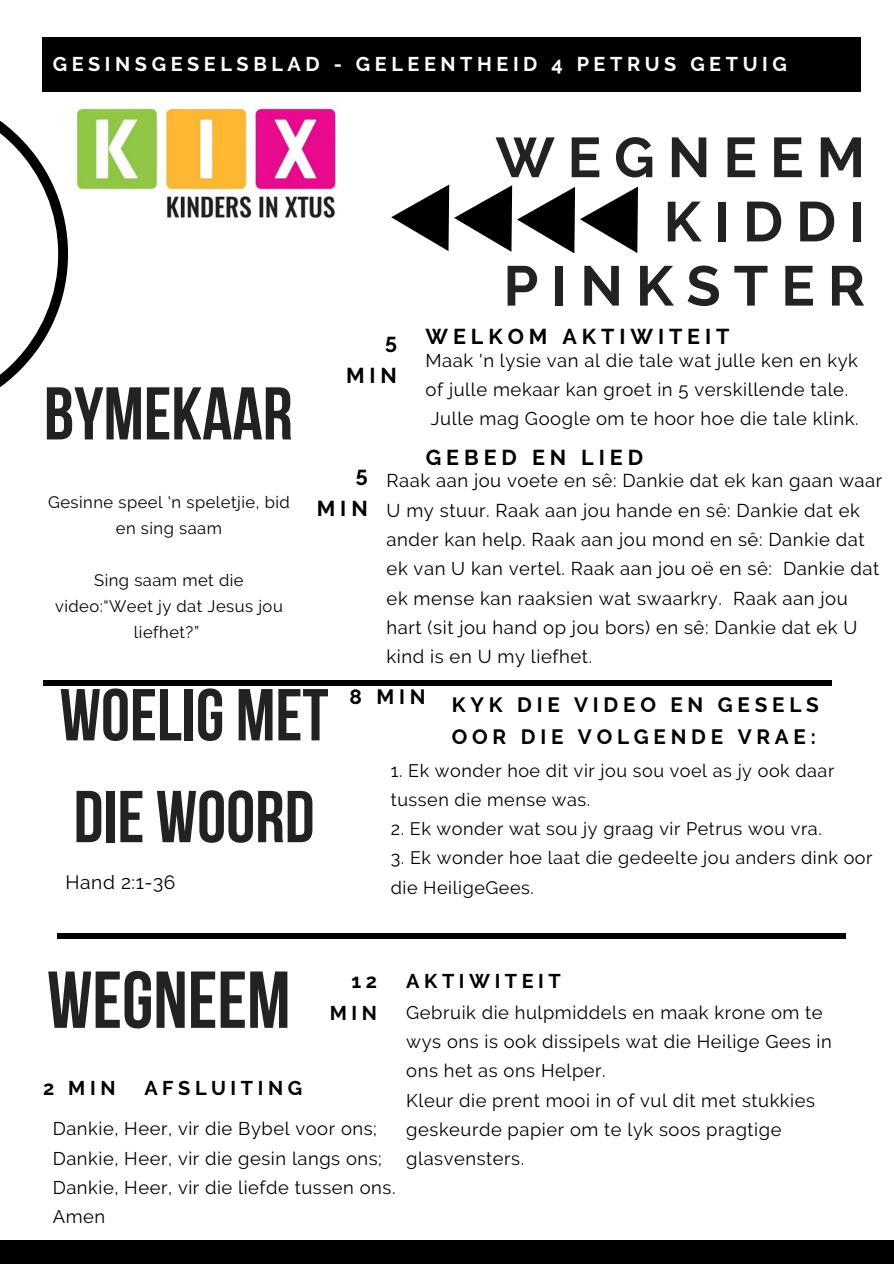
<style>
.page{position:relative;width:894px;height:1264px;background:#fff}
.page>*{position:absolute;margin:0;border:0;box-sizing:border-box;transform-origin:0 0}
.t1{font:700 80.4px "Bebas Neue";color:#222}
.t2{font:700 74.4px "Bebas Neue";color:#222}
.t3{font:700 73.35px/101.7px "Bebas Neue";color:#222}
.t4{font:700 56.1px "Raleway";letter-spacing:.23em;color:#222}
.t5{font:700 21.45px/34px "Raleway";letter-spacing:.23em;color:#000;text-align:right}
.t6{font:700 20.7px/32.8px "Raleway";letter-spacing:.23em;color:#000}
.t7{font:700 19.8px "Raleway";letter-spacing:.23em;color:#fff}
.t8{font:700 19.8px/31.5px "Raleway";letter-spacing:.23em;color:#000;text-align:right}
.t9{font:19.2px "Raleway";letter-spacing:.03em;color:#000}
.t10{font:18.45px/29.2px "Raleway";letter-spacing:.03em;color:#000}
.t11{font:18.3px/29.2px "Raleway";letter-spacing:.03em;color:#000}
.t12{font:18px/29.2px "Raleway";letter-spacing:.03em;color:#000}
.t13{font:16.5px/26px "Raleway";letter-spacing:.03em;color:#000;text-align:center}
</style>
<div class="page">
<div style="left:43px;top:38px;width:817px;height:54px;background:#000"></div>
<svg style="left:0;top:89px;width:68px;height:299px"></svg>
<svg style="left:391px;top:184px;width:246px;height:69px"></svg>
<div style="left:43px;top:680px;width:788px;height:6px;background:#000"></div>
<div style="left:57px;top:933px;width:789px;height:5px;background:#000"></div>
<div style="left:0;top:1240px;width:893px;height:23px;background:#000"></div>
<img style="left:75px;top:107px;width:261px;height:112px">
<p class="t7" style="left:53px;top:53px;width:735px">GESINSGESELSBLAD - GELEENTHEID 4 PETRUS GETUIG</p>
<p class="t2" style="left:44px;top:383px;width:250px">BYMEKAAR</p>
<p class="t13" style="left:48px;top:489px;width:243px">Gesinne speel 'n speletjie, bid en sing saam</p>
<p class="t13" style="left:55px;top:567px;width:229px">Sing saam met die video:“Weet jy dat Jesus jou liefhet?”</p>
<p class="t5" style="left:346px;top:324px;width:52px">5<br>MIN</p>
<p class="t4" style="left:495px;top:124px;width:371px">WEGNEEM</p>
<p class="t4" style="left:663px;top:189px;width:203px">KIDDI</p>
<p class="t4" style="left:503px;top:253px;width:363px">PINKSTER</p>
<p class="t5" style="left:425px;top:319px;width:305px">WELKOM AKTIWITEIT</p>
<p class="t10" style="left:425px;top:345px;width:434px">Maak 'n lysie van al die tale wat julle ken en kyk of julle mekaar kan groet in 5 verskillende tale.<br>Julle mag Google om te hoor hoe die tale klink.</p>
<p class="t5" style="left:316px;top:457px;width:53px">5<br>MIN</p>
<p class="t5" style="left:425px;top:440px;width:219px">GEBED EN LIED</p>
<p class="t10" style="left:386px;top:466px;width:497px">Raak aan jou voete en sê: Dankie dat ek kan gaan waar U my stuur. Raak aan jou hande en sê: Dankie dat ek ander kan help. Raak aan jou mond en sê: Dankie dat ek van U kan vertel. Raak aan jou oë en sê: Dankie dat ek mense kan raaksien wat swaarkry. Raak aan jou hart (sit jou hand op jou bors) en sê: Dankie dat ek U kind is en U my liefhet.</p>
<p class="t3" style="left:60px;top:671px;width:270px">WOELIG MET<br>DIE WOORD</p>
<p class="t9" style="left:66px;top:871px;width:111px">Hand 2:1-36</p>
<p class="t6" style="left:349px;top:680px;width:77px">8 MIN</p>
<p class="t6" style="left:452px;top:687px;width:368px">KYK DIE VIDEO EN GESELS<br>OOR DIE VOLGENDE VRAE:</p>
<p class="t12" style="left:391px;top:755px;width:445px">1. Ek wonder hoe dit vir jou sou voel as jy ook daar tussen die mense was.</p>
<p class="t12" style="left:391px;top:814px;width:432px">2. Ek wonder wat sou jy graag vir Petrus wou vra.</p>
<p class="t12" style="left:391px;top:843px;width:483px">3. Ek wonder hoe laat die gedeelte jou anders dink oor die HeiligeGees.</p>
<p class="t1" style="left:47px;top:967px;width:245px">WEGNEEM</p>
<p class="t8" style="left:330px;top:965px;width:49px">12<br>MIN</p>
<p class="t8" style="left:406px;top:965px;width:156px">AKTIWITEIT</p>
<p class="t11" style="left:406px;top:997px;width:427px">Gebruik die hulpmiddels en maak krone om te wys ons is ook dissipels wat die Heilige Gees in ons het as ons Helper.</p>
<p class="t11" style="left:406px;top:1085px;width:410px">Kleur die prent mooi in of vul dit met stukkies geskeurde papier om te lyk soos pragtige glasvensters.</p>
<p class="t8" style="left:43px;top:1071px;width:74px">2 MIN</p>
<p class="t8" style="left:144px;top:1071px;width:159px">AFSLUITING</p>
<p class="t11" style="left:53px;top:1114px;width:326px">Dankie, Heer, vir die Bybel voor ons;</p>
<p class="t11" style="left:53px;top:1143px;width:330px">Dankie, Heer, vir die gesin langs ons;</p>
<p class="t11" style="left:53px;top:1172px;width:344px">Dankie, Heer, vir die liefde tussen ons.</p>
<p class="t11" style="left:53px;top:1202px;width:54px">Amen</p>
</div>
